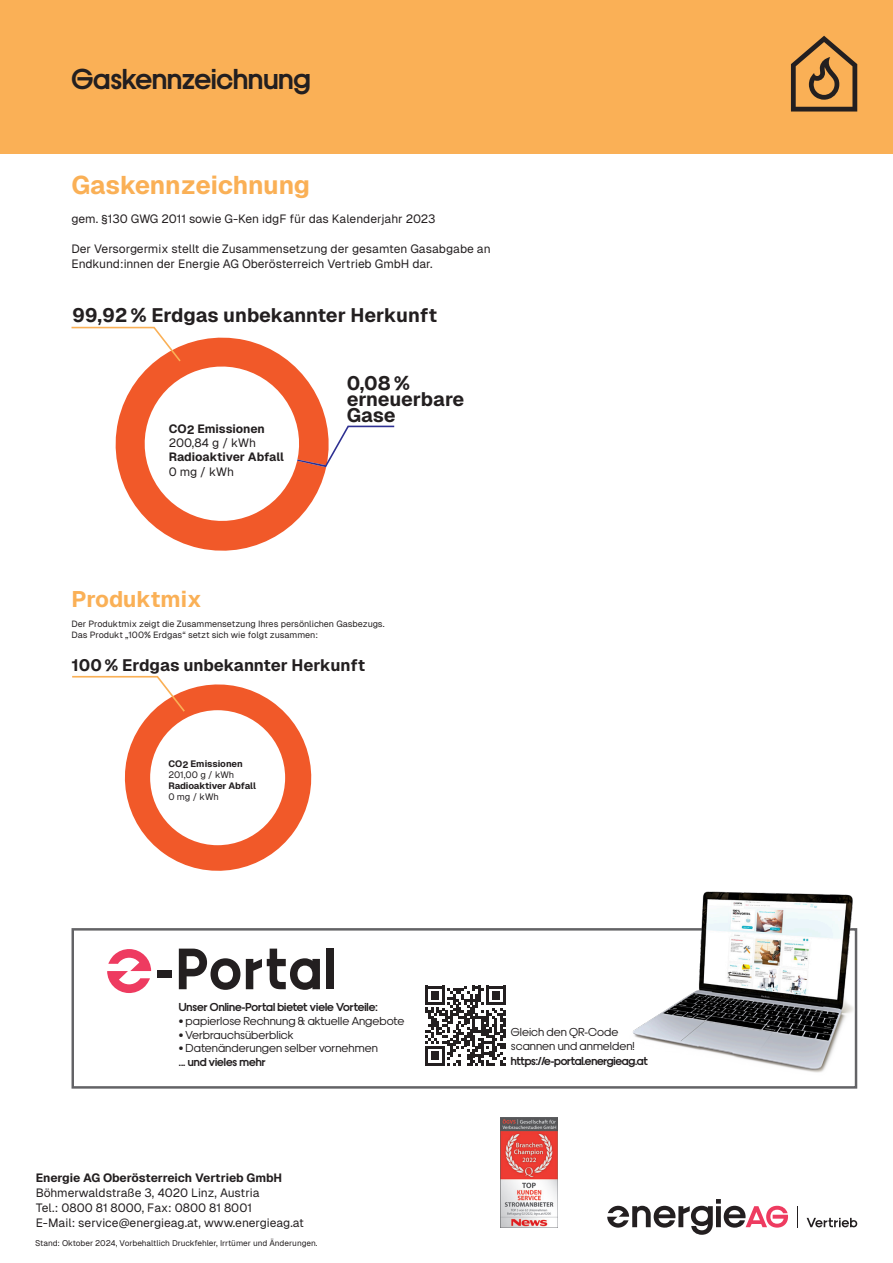
<style>
.page{position:relative;width:893px;height:1263px;background:#fff}
.page>*{position:absolute;margin:0;border:0;box-sizing:border-box;transform-origin:0 0}
.t1{font:800 60.6px "Dr";letter-spacing:.035em;color:#231f20;scale:.95 1}
.t2{font:700 30px "Dr";color:#231f20}
.t3{font:700 25.5px "Geist";letter-spacing:-.015em;color:#fab056}
.t4{font:700 22.5px "Geist";letter-spacing:-.005em;color:#fab056}
.t5{font:700 19.5px/15.9px "Geist";letter-spacing:-.01em;color:#231f20}
.t6{font:700 16.65px "Geist";letter-spacing:-.01em;color:#231f20}
.t7{font:12px/15px "Geist";letter-spacing:-.005em;color:#231f20}
.t8{font:12px/14.4px "Dr";color:#231f20}
.t9{font:700 12px "Geist";letter-spacing:-.01em;color:#231f20}
.t10{font:700 12px "Dr";color:#231f20}
.t11{font:700 12px "Dr";letter-spacing:-.02em;color:#231f20}
.t12{font:700 9.3px "Geist";letter-spacing:-.015em;color:#231f20}
.t13{font:9.3px "Geist";color:#231f20}
.t14{font:9px/10.8px "Geist";letter-spacing:-.005em;color:#231f20}
.t15{font:8.25px "Geist";letter-spacing:-.01em;color:#231f20}
</style>
<div class="page">
<div style="left:0;top:0;width:893px;height:153px;background:#fab056"></div>
<svg style="left:791px;top:36px;width:66px;height:76px"></svg>
<svg style="left:797px;top:1206px;width:1px;height:21px"></svg>
<svg style="left:807px;top:1218px;width:50px;height:9px"></svg>
<svg style="left:607px;top:1199px;width:181px;height:36px"></svg>
<svg style="left:160px;top:531px;width:124px;height:20px;fill:#f15929"></svg>
<svg style="left:71px;top:326px;width:324px;height:205px"></svg>
<img style="left:500px;top:1117px;width:58px;height:110px">
<svg style="left:72px;top:675px;width:240px;height:196px"></svg>
<div style="left:72px;top:928px;width:785px;height:161px;border:2px solid #636366"></div>
<svg style="left:107px;top:949px;width:44px;height:44px"></svg>
<svg style="left:426px;top:986px;width:79px;height:79px"></svg>
<img style="left:581px;top:891px;width:277px;height:198px">
<h2 class="t2" style="left:71px;top:58px;width:241px">Gaskennzeichnung</h2>
<h3 class="t3" style="left:71px;top:169px;width:240px">Gaskennzeichnung</h3>
<p class="t7" style="left:71px;top:211px;width:366px">gem. §130 GWG 2011 sowie G-Ken idgF für das Kalenderjahr 2023</p>
<p class="t7" style="left:71px;top:241px;width:421px">Der Versorgermix stellt die Zusammensetzung der gesamten Gasabgabe an<br>Endkund:innen der Energie AG Oberösterreich Vertrieb GmbH dar.</p>
<h3 class="t5" style="left:72px;top:307px;width:367px">99,92 % Erdgas unbekannter Herkunft</h3>
<p class="t9" style="left:169px;top:421px;width:98px">CO2 Emissionen</p>
<p class="t7" style="left:169px;top:435px;width:89px">200,84 g / kWh</p>
<p class="t9" style="left:169px;top:450px;width:117px">Radioaktiver Abfall</p>
<p class="t7" style="left:169px;top:464px;width:67px">0 mg / kWh</p>
<h3 class="t5" style="left:347px;top:375px;width:119px">0,08 % erneuerbare<br>Gase</h3>
<h3 class="t4" style="left:71px;top:586px;width:132px">Produktmix</h3>
<p class="t14" style="left:71px;top:618px;width:315px">Der Produktmix zeigt die Zusammensetzung Ihres persönlichen Gasbezugs.<br>Das Produkt „100% Erdgas“ setzt sich wie folgt zusammen:</p>
<h3 class="t6" style="left:72px;top:655px;width:295px">100 % Erdgas unbekannter Herkunft</h3>
<p class="t12" style="left:168px;top:757px;width:76px">CO2 Emissionen</p>
<p class="t13" style="left:168px;top:769px;width:67px">201,00 g / kWh</p>
<p class="t12" style="left:168px;top:780px;width:89px">Radioaktiver Abfall</p>
<p class="t13" style="left:168px;top:791px;width:52px">0 mg / kWh</p>
<h1 class="t1" style="left:156px;top:927px;width:190px">-Portal</h1>
<p class="t10" style="left:179px;top:999px;width:200px">Unser Online-Portal bietet viele Vorteile:</p>
<p class="t8" style="left:179px;top:1013px;width:227px">• papierlose Rechnung &amp; aktuelle Angebote</p>
<p class="t8" style="left:179px;top:1027px;width:116px">• Verbrauchsüberblick</p>
<p class="t8" style="left:179px;top:1040px;width:201px">• Datenänderungen selber vornehmen</p>
<p class="t10" style="left:179px;top:1053px;width:88px">... und vieles mehr</p>
<p class="t9" style="left:36px;top:1171px;width:248px">Energie AG Oberösterreich Vertrieb GmbH</p>
<p class="t7" style="left:36px;top:1185px;width:270px">Böhmerwaldstraße 3, 4020 Linz, Austria<br>Tel.: 0800 81 8000, Fax: 0800 81 8001<br>E-Mail: service@energieag.at, www.energieag.at</p>
<p class="t15" style="left:35px;top:1238px;width:284px">Stand: Oktober 2024, Vorbehaltlich Druckfehler, Irrtümer und Änderungen.</p>
<p class="t8" style="left:511px;top:1024px;width:125px">Gleich den QR-Code scannen und anmelden!</p>
<p class="t11" style="left:511px;top:1052px;width:139px">https://e-portal.energieag.at</p>
</div>
